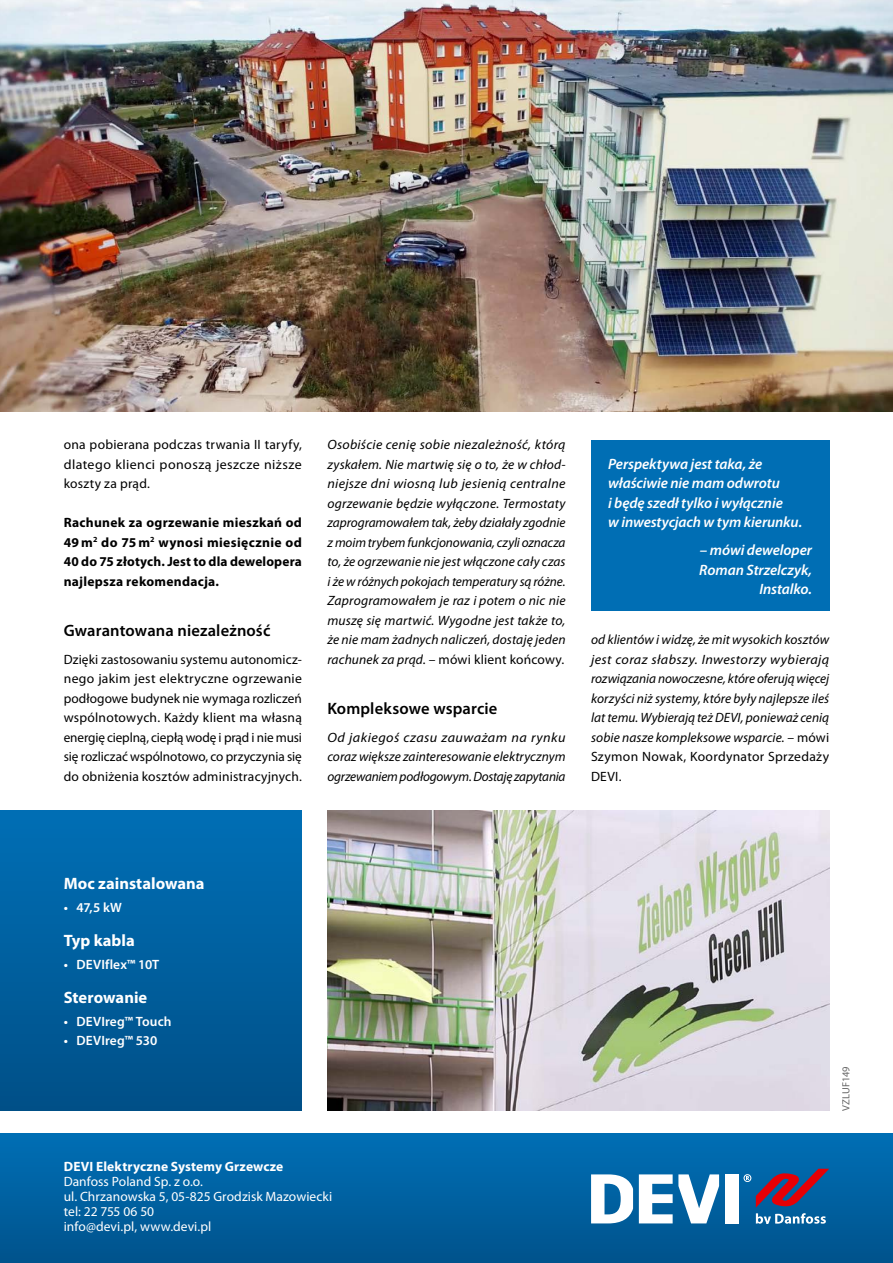
<style>
.page{position:relative;width:893px;height:1263px;background:#fff}
.page>*{position:absolute;margin:0;border:0;box-sizing:border-box;transform-origin:0 0}
.t1{font:600 16.5px "Myriad Pro";letter-spacing:.005em;color:#000}
.t2{font:700 16.5px "Myriad Pro";color:#fff}
.t3{font:italic 600 15px/19.5px "Myriad Pro";letter-spacing:-.005em;color:#fff}
.t4{font:italic 13.5px/19.5px "Myriad Pro";letter-spacing:.005em;color:#000;text-align:justify}
.t5{font:13.5px/19.5px "Myriad Pro";letter-spacing:.02em;color:#000;text-align:justify}
.t6{font:700 13.5px/19.5px "Myriad Pro";letter-spacing:.015em;color:#000;text-align:justify}
.t7{font:italic 13.5px/19.5px "Myriad Pro";letter-spacing:.005em;color:#000;text-align:justify;scale:1.05 1}
.t8{font:13.5px/15px "Myriad Pro";color:#fff}
.t9{font:600 13.5px "Myriad Pro";letter-spacing:.01em;color:#fff}
.t10{font:700 13.5px "Myriad Pro";letter-spacing:.01em;color:#fff}
.t11{font:10.5px "Myriad Pro";letter-spacing:-.005em;color:#000}
.s1{font-style:normal}
</style>
<div class="page">
<img style="left:0;top:0;width:893px;height:411px">
<img style="left:327px;top:811px;width:502px;height:300px">
<div style="left:0;top:811px;width:302px;height:300px;background:linear-gradient(to bottom,#006fb5,#005088)"></div>
<div style="left:591px;top:441px;width:238px;height:170px;background:#006eb4"></div>
<div style="left:0;top:1133px;width:893px;height:130px;background:linear-gradient(to bottom,#006fb5,#01548d)"></div>
<div style="left:725px;top:1174px;width:13px;height:49px;background:#fff"></div>
<svg style="left:639px;top:1174px;width:80px;height:49px"></svg>
<svg style="left:591px;top:1174px;width:42px;height:49px"></svg>
<svg style="left:743px;top:1169px;width:86px;height:38px"></svg>
<svg style="left:756px;top:1213px;width:70px;height:10px"></svg>
<p class="t5" style="left:64px;top:435px;width:240px">ona pobierana podczas trwania II taryfy, dlatego klienci ponoszą jeszcze niższe koszty za prąd.</p>
<p class="t6" style="left:64px;top:513px;width:240px">Rachunek za ogrzewanie mieszkań od 49 m<sup>2</sup> do 75 m<sup>2</sup> wynosi miesięcznie od 40 do 75 złotych. Jest to dla dewelopera najlepsza rekomendacja.</p>
<p class="t1" style="left:64px;top:621px;width:208px">Gwarantowana niezależność</p>
<p class="t5" style="left:64px;top:650px;width:240px">Dzięki zastosowaniu systemu autonomicz&shy;nego jakim jest elektryczne ogrzewanie podłogowe budynek nie wymaga rozliczeń wspólnotowych. Każdy klient ma własną energię cieplną, ciepłą wodę i prąd i nie musi się rozliczać wspólnotowo, co przyczynia się do obniżenia kosztów administracyjnych.</p>
<p class="t4" style="left:327px;top:435px;width:240px">Osobiście cenię sobie niezależność, którą zyskałem. Nie martwię się o to, że w chłod&shy;niejsze dni wiosną lub jesienią centralne ogrzewanie będzie wyłączone. Termostaty zaprogramowałem tak, żeby działały zgodnie z moim trybem funkcjonowania, czyli oznacza to, że ogrzewanie nie jest włączone cały czas i że w różnych pokojach temperatury są różne.<br>Zaprogramowałem je raz i potem o nic nie muszę się martwić. Wygodne jest także to, że nie mam żadnych naliczeń, dostaję jeden rachunek za prąd. <span class="s1">– mówi klient końcowy.</span></p>
<p class="t1" style="left:327px;top:699px;width:171px">Kompleksowe wsparcie</p>
<p class="t7" style="left:327px;top:728px;width:228px">Od jakiegoś czasu zauważam na rynku coraz większe zainteresowanie elektrycznym ogrzewaniem podłogowym. Dostaję zapytania</p>
<p class="t3" style="left:608px;top:454px;width:196px">Perspektywa jest taka, że właściwie nie mam odwrotu<br>i będę szedł tylko i wyłącznie<br>w inwestycjach w tym kierunku.</p>
<p class="t3" style="left:699px;top:541px;width:114px;text-align:right">– mówi deweloper<br>Roman Strzelczyk,<br>Instalko.</p>
<p class="t4" style="left:591px;top:630px;width:240px">od klientów i widzę, że mit wysokich kosztów jest coraz słabszy. Inwestorzy wybierają rozwiązania nowoczesne, które oferują więcej korzyści niż systemy, które były najlepsze ileś lat temu. Wybierają też DEVI, ponieważ cenią sobie nasze kompleksowe wsparcie. <span class="s1">– mówi Szymon Nowak, Koordynator Sprzedaży DEVI.</span></p>
<p class="t2" style="left:64px;top:874px;width:142px">Moc zainstalowana</p>
<p class="t9" style="left:64px;top:899px;width:60px">• 47,5 kW</p>
<p class="t2" style="left:64px;top:931px;width:72px">Typ kabla</p>
<p class="t9" style="left:64px;top:956px;width:97px">• DEVIflex™ 10T</p>
<p class="t2" style="left:64px;top:988px;width:85px">Sterowanie</p>
<p class="t9" style="left:64px;top:1013px;width:109px">• DEVIreg™ Touch</p>
<p class="t9" style="left:64px;top:1033px;width:95px">• DEVIreg™ 530</p>
<p class="t10" style="left:64px;top:1159px;width:221px">DEVI Elektryczne Systemy Grzewcze</p>
<p class="t8" style="left:64px;top:1174px;width:270px">Danfoss Poland Sp. z o.o.<br>ul. Chrzanowska 5, 05-825 Grodzisk Mazowiecki tel: 22 755 06 50<br>info@devi.pl, www.devi.pl</p>
<p class="t11" style="left:840px;top:1111px;width:46px;rotate:-90deg">VZLUF149</p>
</div>
